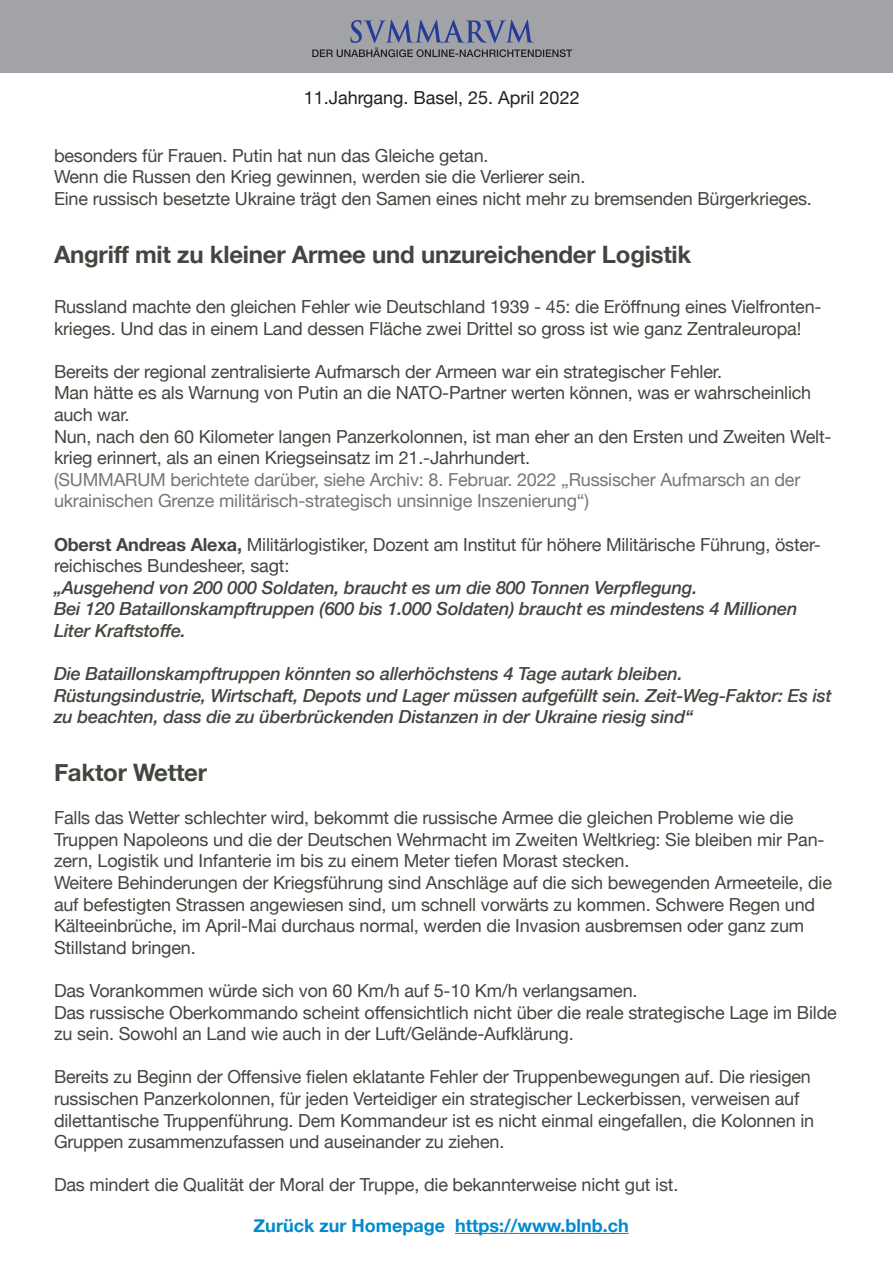
<style>
.page{position:relative;width:893px;height:1263px;background:#fff}
.page>*{position:absolute;margin:0;border:0;box-sizing:border-box;transform-origin:0 0}
.t1{font:700 24px "Helvetica Neue";letter-spacing:-.01em;color:#41473e}
.t2{font:18px/21.6px "Helvetica Neue";letter-spacing:-.01em;color:#41473e}
.t3{font:italic 500 18px/21.6px "Helvetica Neue";letter-spacing:-.01em;color:#41473e}
.t4{font:18px/21.6px "Helvetica Neue";letter-spacing:-.01em;color:#757679}
.t5{font:700 18px "Helvetica Neue";color:#008ad0}
.t6{font:18px "Helvetica Neue";color:#231f20}
.s1{font-weight:700}
</style>
<div class="page">
<hr style="left:455px;top:1233px;width:174px;height:1px;background:#008ad0">
<div style="left:0;top:1px;width:893px;height:72px;background:#a1a3a6"></div>
<svg style="left:312px;top:20px;width:260px;height:37px"></svg>
<p class="t6" style="left:304px;top:84px;width:277px">11.Jahrgang. Basel, 25. April 2022</p>
<p class="t2" style="left:54px;top:146px;width:436px">besonders für Frauen. Putin hat nun das Gleiche getan.</p>
<p class="t2" style="left:54px;top:167px;width:533px">Wenn die Russen den Krieg gewinnen, werden sie die Verlierer sein.</p>
<p class="t2" style="left:54px;top:189px;width:759px">Eine russisch besetzte Ukraine trägt den Samen eines nicht mehr zu bremsenden Bürgerkrieges.</p>
<p class="t1" style="left:54px;top:235px;width:639px">Angriff mit zu kleiner Armee und unzureichender Logistik</p>
<p class="t2" style="left:54px;top:297px;width:769px">Russland machte den gleichen Fehler wie Deutschland 1939 - 45: die Eröffnung eines Vielfronten&shy;krieges. Und das in einem Land dessen Fläche zwei Drittel so gross ist wie ganz Zentraleuropa!</p>
<p class="t2" style="left:54px;top:362px;width:670px">Bereits der regional zentralisierte Aufmarsch der Armeen war ein strategischer Fehler.</p>
<p class="t2" style="left:54px;top:383px;width:759px">Man hätte es als Warnung von Putin an die NATO-Partner werten können, was er wahrscheinlich auch war.</p>
<p class="t2" style="left:54px;top:426px;width:779px">Nun, nach den 60 Kilometer langen Panzerkolonnen, ist man eher an den Ersten und Zweiten Welt&shy;krieg erinnert, als an einen Kriegseinsatz im 21.-Jahrhundert.</p>
<p class="t4" style="left:54px;top:470px;width:748px">(SUMMARUM berichtete darüber, siehe Archiv: 8. Februar. 2022 „Russischer Aufmarsch an der ukrainischen Grenze militärisch-strategisch unsinnige Inszenierung“)</p>
<p class="t2" style="left:54px;top:534px;width:768px"><span class="s1">Oberst Andreas Alexa,</span> Militärlogistiker, Dozent am Institut für höhere Militärische Führung, öster&shy;reichisches Bundesheer, sagt:</p>
<p class="t3" style="left:54px;top:575px;width:645px">„Ausgehend von 200 000 Soldaten, braucht es um die 800 Tonnen Verpflegung.</p>
<p class="t3" style="left:54px;top:597px;width:745px">Bei 120 Bataillonskampftruppen (600 bis 1.000 Soldaten) braucht es mindestens 4 Millionen<br>Liter Kraftstoffe.</p>
<p class="t3" style="left:54px;top:662px;width:630px">Die Bataillonskampftruppen könnten so allerhöchstens 4 Tage autark bleiben.</p>
<p class="t3" style="left:54px;top:683px;width:779px">Rüstungsindustrie, Wirtschaft, Depots und Lager müssen aufgefüllt sein. Zeit-Weg-Faktor: Es ist zu beachten, dass die zu überbrückenden Distanzen in der Ukraine riesig sind“</p>
<p class="t1" style="left:54px;top:754px;width:155px">Faktor Wetter</p>
<p class="t2" style="left:54px;top:808px;width:772px">Falls das Wetter schlechter wird, bekommt die russische Armee die gleichen Probleme wie die<br>Truppen Napoleons und die der Deutschen Wehrmacht im Zweiten Weltkrieg: Sie bleiben mir Pan&shy;zern, Logistik und Infanterie im bis zu einem Meter tiefen Morast stecken.</p>
<p class="t2" style="left:54px;top:873px;width:780px">Weitere Behinderungen der Kriegsführung sind Anschläge auf die sich bewegenden Armeeteile, die auf befestigten Strassen angewiesen sind, um schnell vorwärts zu kommen. Schwere Regen und Kälteeinbrüche, im April-Mai durchaus normal, werden die Invasion ausbremsen oder ganz zum Stillstand bringen.</p>
<p class="t2" style="left:54px;top:981px;width:585px">Das Vorankommen würde sich von 60 Km/h auf 5-10 Km/h verlangsamen.</p>
<p class="t2" style="left:54px;top:1002px;width:784px">Das russische Oberkommando scheint offensichtlich nicht über die reale strategische Lage im Bilde zu sein. Sowohl an Land wie auch in der Luft/Gelände-Aufklärung.</p>
<p class="t2" style="left:54px;top:1067px;width:762px">Bereits zu Beginn der Offensive fielen eklatante Fehler der Truppenbewegungen auf. Die riesigen russischen Panzerkolonnen, für jeden Verteidiger ein strategischer Leckerbissen, verweisen auf dilettantische Truppenführung. Dem Kommandeur ist es nicht einmal eingefallen, die Kolonnen in Gruppen zusammenzufassen und auseinander zu ziehen.</p>
<p class="t2" style="left:54px;top:1175px;width:626px">Das mindert die Qualität der Moral der Truppe, die bekannterweise nicht gut ist.</p>
<p class="t5" style="left:254px;top:1211px;width:377px">Zurück zur Homepage https://www.blnb.ch</p>
</div>
